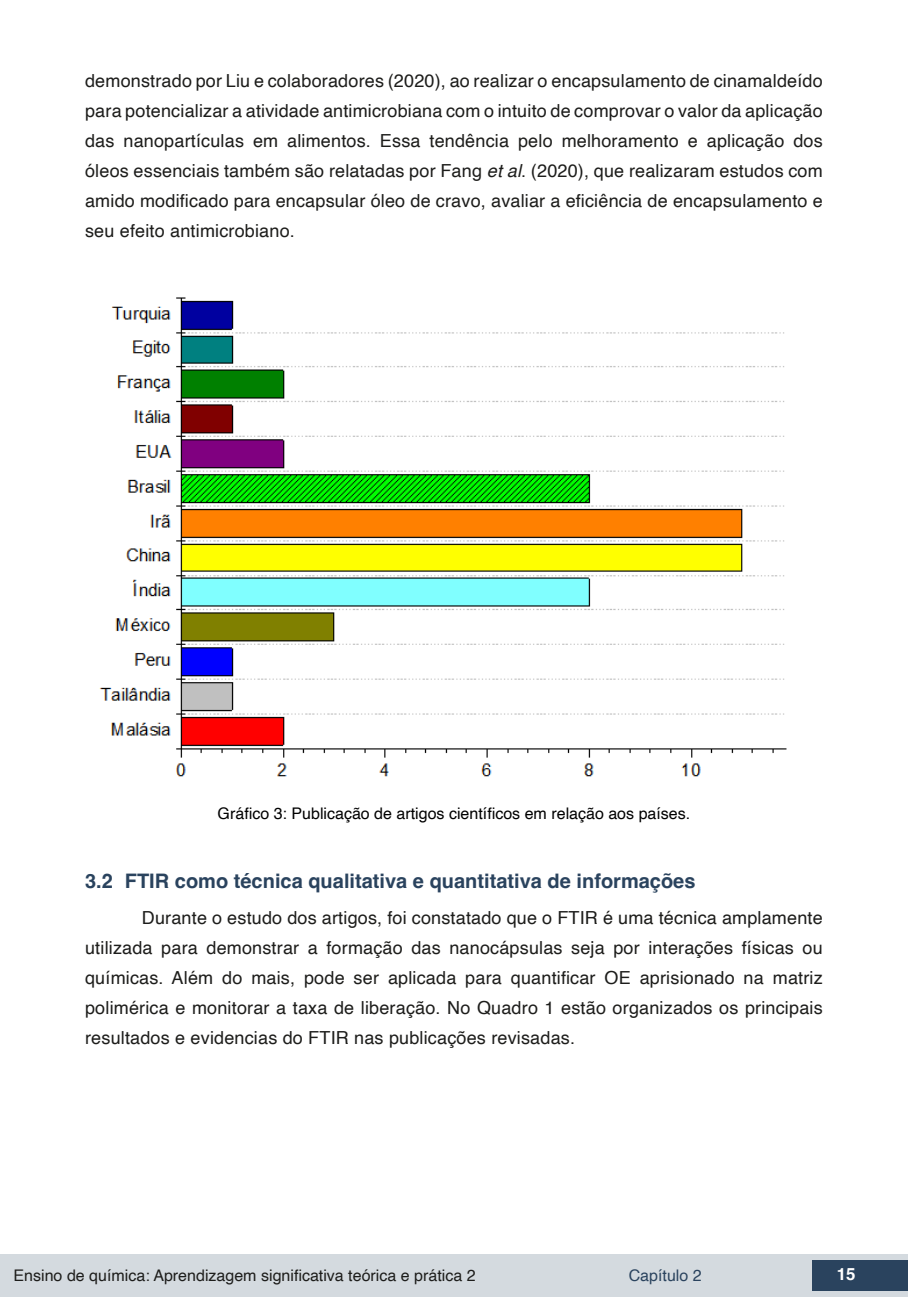
<style>
.page{position:relative;width:908px;height:1304px;background:#fff}
.page>*{position:absolute;margin:0;border:0;box-sizing:border-box;transform-origin:0 0}
.t1{font:700 20px "Helvetica";color:#2a435e}
.t2{font:18px/30px "Helvetica";letter-spacing:.01em;color:#1d1d1b;text-align:justify}
.t3{font:700 16.8px "Helvetica";color:#fff}
.t4{font:16px "Helvetica";color:#000}
.t5{font:16px "Helvetica";color:#1d1d1b}
.t6{font:16px "Helvetica";color:#2a435e}
.s1{font-style:italic}
</style>
<div class="page">
<div style="left:0;top:1254px;width:906px;height:43px;background:#d4dadf"></div>
<div style="left:812px;top:1261px;width:95px;height:30px;background:#2a435e"></div>
<img style="left:99px;top:297px;width:688px;height:480px">
<p class="t2" style="left:85px;top:66px;width:738px">demonstrado por Liu e colaboradores (2020), ao realizar o encapsulamento de cinamaldeído para potencializar a atividade antimicrobiana com o intuito de comprovar o valor da aplicação das nanopartículas em alimentos. Essa tendência pelo melhoramento e aplicação dos óleos essenciais também são relatadas por Fang <span class="s1">et al</span>. (2020), que realizaram estudos com amido modificado para encapsular óleo de cravo, avaliar a eficiência de encapsulamento e seu efeito antimicrobiano.</p>
<p class="t4" style="left:217px;top:801px;width:474px">Gráfico 3: Publicação de artigos científicos em relação aos países.</p>
<p class="t1" style="left:85px;top:869px;width:611px">3.2 FTIR como técnica qualitativa e quantitativa de informações</p>
<p class="t2" style="left:85px;top:903px;width:738px;text-indent:57px">Durante o estudo dos artigos, foi constatado que o FTIR é uma técnica amplamente utilizada para demonstrar a formação das nanocápsulas seja por interações físicas ou químicas. Além do mais, pode ser aplicada para quantificar OE aprisionado na matriz polimérica e monitorar a taxa de liberação. No Quadro 1 estão organizados os principais resultados e evidencias do FTIR nas publicações revisadas.</p>
<p class="t5" style="left:14px;top:1263px;width:463px">Ensino de química: Aprendizagem significativa teórica e prática 2</p>
<p class="t6" style="left:628px;top:1263px;width:74px">Capítulo 2</p>
<p class="t3" style="left:836px;top:1264px;width:20px">15</p>
</div>
